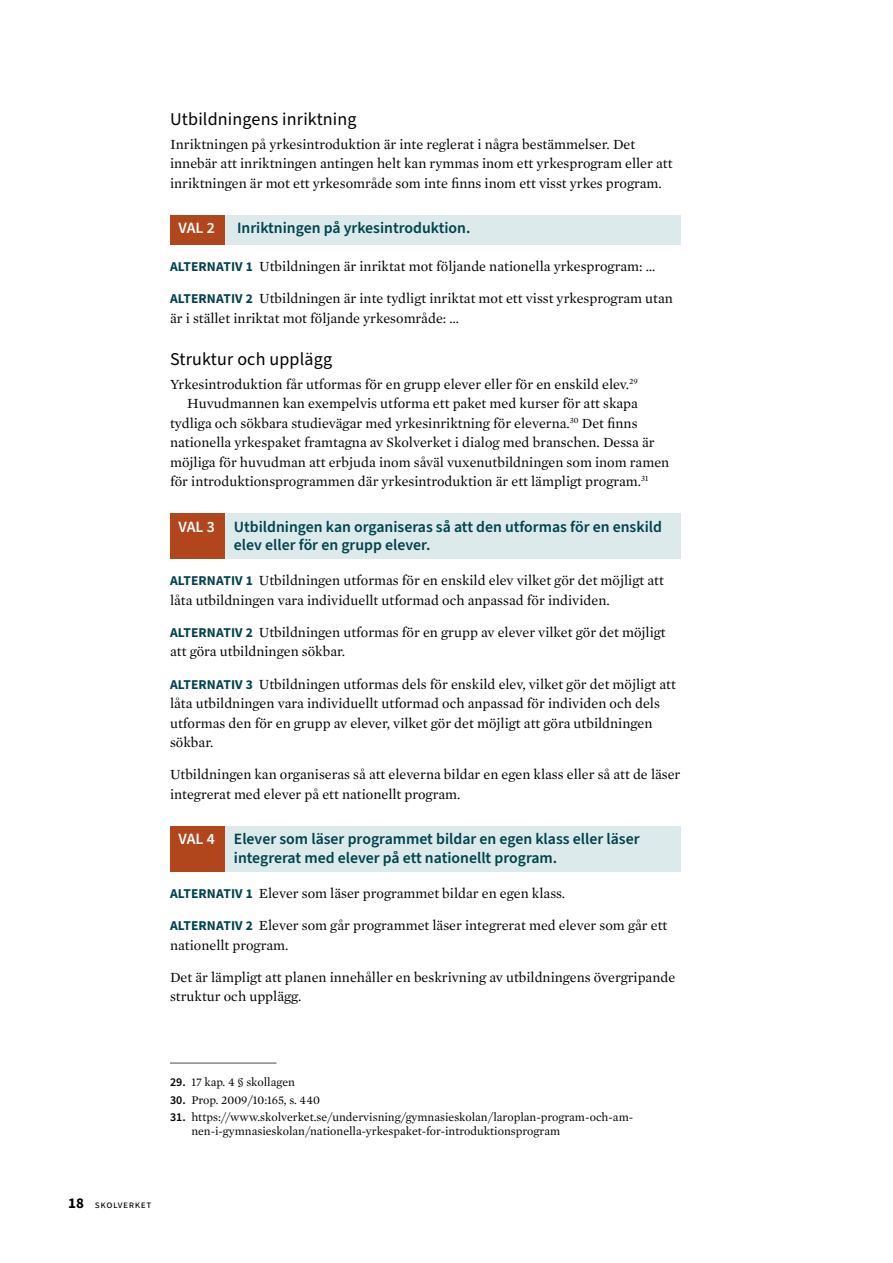
<style>
.page{position:relative;width:893px;height:1263px;background:#fff}
.page>*{position:absolute;margin:0;border:0;box-sizing:border-box;transform-origin:0 0}
.t1{font:18px "Source Sans Pro";letter-spacing:.01em;color:#000}
.Inforuta_Rubrik{font:600 15.75px/18.8px "Source Sans Pro";color:#00424c}
.Inforuta_Rubrik-2{font:600 15.75px "Source Sans Pro";letter-spacing:-.01em;color:#fff}
.Bröd_luft_ovan{font:14.25px/19.5px "Mercury Text G1";color:#000}
.Bröd_indrag{font:14.25px/19.5px "Mercury Text G1";color:#000}
.Bröd{font:14.25px/19.5px "Mercury Text G1";color:#000}
.Note{font:12px/14.2px "Mercury Text G1";color:#000}
.t2{font:10.5px "Source Sans Pro";letter-spacing:.06em;color:#000}
.s1{font-family:"Source Sans Pro";font-weight:700;font-size:13.5px;color:#00424c}
.s2{font-family:"Source Sans Pro";font-weight:600}
.s3{font-weight:700;font-size:15px}
</style>
<div class="page">
<div style="left:170px;top:215px;width:55px;height:30px;background:#b1451c"></div>
<div style="left:225px;top:215px;width:455px;height:30px;background:#dceaeb"></div>
<div style="left:170px;top:513px;width:55px;height:46px;background:#b1451c"></div>
<div style="left:225px;top:513px;width:455px;height:46px;background:#dceaeb"></div>
<div style="left:170px;top:826px;width:55px;height:46px;background:#b1451c"></div>
<div style="left:225px;top:826px;width:455px;height:46px;background:#dceaeb"></div>
<hr style="left:170px;top:1062px;width:106px;height:2px;background:#878787">
<h2 class="t1" style="left:170px;top:107px;width:188px">Utbildningens inriktning</h2>
<p class="Bröd" style="left:170px;top:133px;width:504px">Inriktningen på yrkesintroduktion är inte reglerat i några bestämmelser. Det innebär att inriktningen antingen helt kan rymmas inom ett yrkesprogram eller att inriktningen är mot ett yrkesområde som inte finns inom ett visst yrkes program.</p>
<h4 class="Inforuta_Rubrik-2" style="left:179px;top:217px;width:38px">VAL 2</h4>
<h4 class="Inforuta_Rubrik" style="left:237px;top:219px;width:235px">Inriktningen på yrkesintroduktion.</h4>
<p class="Bröd_luft_ovan" style="left:170px;top:256px;width:487px"><span class="s1">ALTERNATIV 1</span> Utbildningen är inriktat mot följande nationella yrkesprogram: …</p>
<p class="Bröd_luft_ovan" style="left:170px;top:288px;width:504px"><span class="s1">ALTERNATIV 2</span> Utbildningen är inte tydligt inriktat mot ett visst yrkesprogram utan är i stället inriktat mot följande yrkesområde: …</p>
<h2 class="t1" style="left:170px;top:347px;width:164px">Struktur och upplägg</h2>
<p class="Bröd" style="left:170px;top:373px;width:469px">Yrkesintroduktion får utformas för en grupp elever eller för en enskild elev.<sup>29</sup></p>
<p class="Bröd_indrag" style="left:170px;top:393px;width:501px;text-indent:17px">Huvudmannen kan exempelvis utforma ett paket med kurser för att skapa tydliga och sökbara studievägar med yrkesinriktning för eleverna.<sup>30</sup> Det finns nationella yrkespaket framtagna av Skolverket i dialog med branschen. Dessa är möjliga för huvudman att erbjuda inom såväl vuxenutbildningen som inom ramen för introduktionsprogrammen där yrkesintroduktion är ett lämpligt program.<sup>31</sup></p>
<h4 class="Inforuta_Rubrik-2" style="left:179px;top:516px;width:38px">VAL 3</h4>
<h4 class="Inforuta_Rubrik" style="left:234px;top:517px;width:430px">Utbildningen kan organiseras så att den utformas för en enskild elev eller för en grupp elever.</h4>
<p class="Bröd_luft_ovan" style="left:170px;top:570px;width:495px"><span class="s1">ALTERNATIV 1</span> Utbildningen utformas för en enskild elev vilket gör det möjligt att låta utbildningen vara individuellt utformad och anpassad för individen.</p>
<p class="Bröd_luft_ovan" style="left:170px;top:622px;width:497px"><span class="s1">ALTERNATIV 2</span> Utbildningen utformas för en grupp av elever vilket gör det möjligt att göra utbildningen sökbar.</p>
<p class="Bröd_luft_ovan" style="left:170px;top:673px;width:507px"><span class="s1">ALTERNATIV 3</span> Utbildningen utformas dels för enskild elev, vilket gör det möjligt att låta utbildningen vara individuellt utformad och anpassad för individen och dels utformas den för en grupp av elever, vilket gör det möjligt att göra utbildningen sökbar.</p>
<p class="Bröd_luft_ovan" style="left:170px;top:764px;width:512px">Utbildningen kan organiseras så att eleverna bildar en egen klass eller så att de läser integrerat med elever på ett nationellt program.</p>
<h4 class="Inforuta_Rubrik-2" style="left:179px;top:829px;width:38px">VAL 4</h4>
<h4 class="Inforuta_Rubrik" style="left:234px;top:830px;width:407px">Elever som läser programmet bildar en egen klass eller läser integrerat med elever på ett nationellt program.</h4>
<p class="Bröd_luft_ovan" style="left:170px;top:883px;width:397px"><span class="s1">ALTERNATIV 1</span> Elever som läser programmet bildar en egen klass.</p>
<p class="Bröd_luft_ovan" style="left:170px;top:915px;width:499px"><span class="s1">ALTERNATIV 2</span> Elever som går programmet läser integrerat med elever som går ett nationellt program.</p>
<p class="Bröd_luft_ovan" style="left:170px;top:967px;width:507px">Det är lämpligt att planen innehåller en beskrivning av utbildningens övergripande struktur och upplägg.</p>
<p class="Note" style="left:170px;top:1074px;width:126px"><span class="s2">29.</span> 17 kap. 4 § skollagen</p>
<p class="Note" style="left:170px;top:1092px;width:151px"><span class="s2">30.</span> Prop. 2009/10:165, s. 440</p>
<p class="Note" style="left:191px;top:1109px;width:443px;text-indent:-21px"><span class="s2">31.</span> https://www.skolverket.se/undervisning/gymnasieskolan/laroplan-program-och-am&shy;nen-i-gymnasieskolan/nationella-yrkespaket-for-introduktionsprogram</p>
<p class="t2" style="left:68px;top:1197px;width:85px"><span class="s3">18</span> skolverket</p>
</div>
